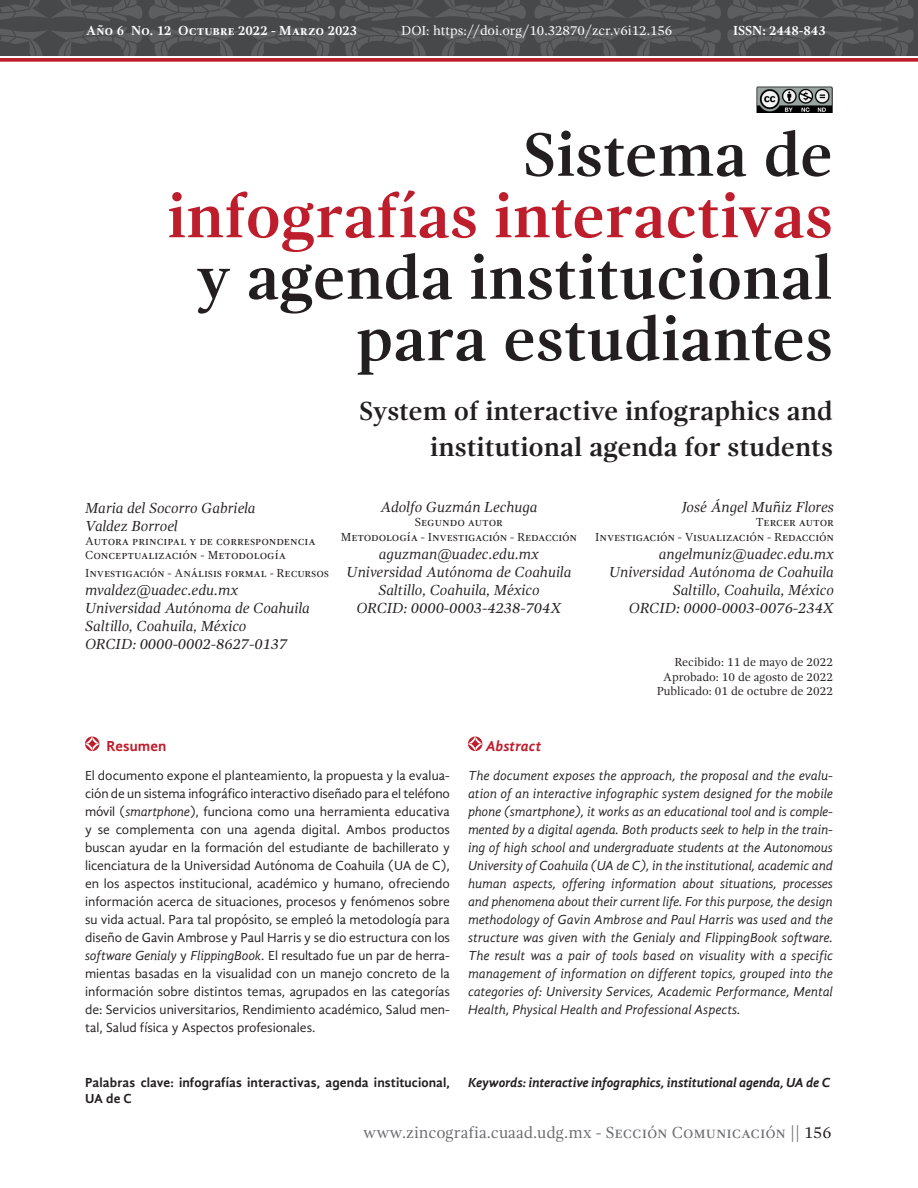
<style>
.page{position:relative;width:918px;height:1188px;background:#fff}
.page>*{position:absolute;margin:0;border:0;box-sizing:border-box;transform-origin:0 0}
.t1{font:700 63px/61.5px "Gandhi Serif";color:#231f20;text-align:right}
.t2{font:700 63px "Gandhi Serif";color:#be1d2c}
.t3{font:700 27px/36px "Gandhi Serif";letter-spacing:-.005em;color:#231f20;text-align:right}
.t4{font:16.5px "Gandhi Serif";color:#6c6d70}
.t5{font:italic 15px/18px "Gandhi Serif";color:#231f20}
.t6{font:italic 700 15px "Gandhi Sans";letter-spacing:.005em;color:#be1d2c}
.t7{font:700 15px "Gandhi Sans";letter-spacing:.005em;color:#be1d2c}
.t8{font:13.5px/18px "Gandhi Sans";color:#231f20;text-align:justify}
.t9{font:italic 13.5px/18px "Gandhi Sans";color:#231f20;text-align:justify}
.t10{font:700 13.5px/16.5px "Gandhi Sans";letter-spacing:.005em;color:#231f20}
.t11{font:italic 700 13.5px "Gandhi Sans";letter-spacing:-.015em;color:#231f20}
.t12{font:700 13.5px "Gandhi Serif";color:#fff}
.t13{font:13.5px "Gandhi Serif";color:#fff}
.t14{font:12px/14.4px "Gandhi Serif";letter-spacing:-.01em;color:#231f20;text-align:right}
.s1{font-style:italic}
.s2{color:#231f20}
</style>
<div class="page">
<svg style="left:0;top:0;width:527px;height:56px;background:#4e5052"></svg>
<svg style="left:533px;top:0;width:382px;height:56px;background:#4e5052"></svg>
<hr style="left:0;top:58px;width:918px;height:3px;background:#be1d2c">
<svg style="left:85px;top:736px;width:14px;height:15px"></svg>
<svg style="left:468px;top:736px;width:14px;height:15px"></svg>
<img style="left:756px;top:86px;width:76px;height:26px">
<p class="t12" style="left:86px;top:23px;width:273px">Año 6 No. 12 Octubre 2022 - Marzo 2023</p>
<p class="t13" style="left:401px;top:23px;width:273px">DOI: https://doi.org/10.32870/zcr.v6i12.156</p>
<p class="t12" style="left:733px;top:23px;width:94px">ISSN: 2448-843</p>
<h1 class="t1" style="left:523px;top:124px;width:312px">Sistema de</h1>
<h1 class="t2" style="left:167px;top:180px;width:667px">infografías interactivas</h1>
<h1 class="t1" style="left:196px;top:247px;width:638px">y agenda institucional para estudiantes</h1>
<h2 class="t3" style="left:359px;top:393px;width:475px">System of interactive infographics and institutional agenda for students</h2>
<p class="t5" style="left:380px;top:498px;width:159px">Adolfo Guzmán Lechuga</p>
<p class="t14" style="left:341px;top:515px;width:238px;text-align:center">Segundo autor<br>Metodología - Investigación - Redacción</p>
<p class="t5" style="left:347px;top:545px;width:226px;text-align:center">aguzman@uadec.edu.mx<br>Universidad Autónoma de Coahuila<br>Saltillo, Coahuila, México<br>ORCID: 0000-0003-4238-704X</p>
<p class="t5" style="left:682px;top:498px;width:154px">José Ángel Muñiz Flores</p>
<p class="t14" style="left:595px;top:515px;width:240px">Tercer autor<br>Investigación - Visualización - Redacción</p>
<p class="t5" style="left:609px;top:545px;width:226px;text-align:right">angelmuniz@uadec.edu.mx<br>Universidad Autónoma de Coahuila<br>Saltillo, Coahuila, México<br>ORCID: 0000-0003-0076-234X</p>
<p class="t5" style="left:85px;top:499px;width:172px">Maria del Socorro Gabriela<br>Valdez Borroel</p>
<p class="t14" style="left:85px;top:534px;width:232px;text-align:left">Autora principal y de correspondencia<br>Conceptualización - Metodología</p>
<p class="t14" style="left:85px;top:566px;width:246px">Investigación - Análisis formal - Recursos</p>
<p class="t5" style="left:85px;top:581px;width:226px">mvaldez@uadec.edu.mx<br>Universidad Autónoma de Coahuila<br>Saltillo, Coahuila, México<br>ORCID: 0000-0002-8627-0137</p>
<p class="t7" style="left:106px;top:737px;width:61px">Resumen</p>
<p class="t6" style="left:486px;top:737px;width:57px">Abstract</p>
<p class="t14" style="left:657px;top:655px;width:178px">Recibido: 11 de mayo de 2022<br>Aprobado: 10 de agosto de 2022<br>Publicado: 01 de octubre de 2022</p>
<p class="t8" style="left:85px;top:767px;width:367px">El documento expone el planteamiento, la propuesta y la evalua&shy;ción de un sistema infográfico interactivo diseñado para el teléfono móvil (<span class="s1">smartphone</span>), funciona como una herramienta educativa y se complementa con una agenda digital. Ambos productos buscan ayudar en la formación del estudiante de bachillerato y licenciatura de la Universidad Autónoma de Coahuila (UA de C), en los aspectos institucional, académico y humano, ofreciendo información acerca de situaciones, procesos y fenómenos sobre su vida actual. Para tal propósito, se empleó la metodología para diseño de Gavin Ambrose y Paul Harris y se dio estructura con los <span class="s1">software Genialy</span> y <span class="s1">FlippingBook.</span> El resultado fue un par de herra&shy;mientas basadas en la visualidad con un manejo concreto de la información sobre distintos temas, agrupados en las categorías de: Servicios universitarios, Rendimiento académico, Salud men&shy;tal, Salud física y Aspectos profesionales.</p>
<p class="t9" style="left:468px;top:767px;width:367px">The document exposes the approach, the proposal and the evalu&shy;ation of an interactive infographic system designed for the mobile phone (smartphone), it works as an educational tool and is comple&shy;mented by a digital agenda. Both products seek to help in the train&shy;ing of high school and undergraduate students at the Autonomous University of Coahuila (UA de C), in the institutional, academic and human aspects, offering information about situations, processes and phenomena about their current life. For this purpose, the design methodology of Gavin Ambrose and Paul Harris was used and the structure was given with the Genialy and FlippingBook software.<br>The result was a pair of tools based on visuality with a specific management of information on different topics, grouped into the categories of: University Services, Academic Performance, Mental Health, Physical Health and Professional Aspects.</p>
<p class="t10" style="left:85px;top:1074px;width:366px">Palabras clave: infografías interactivas, agenda institucional,<br>UA de C</p>
<p class="t11" style="left:468px;top:1075px;width:364px">Keywords: interactive infographics, institutional agenda, UA de C</p>
<p class="t4" style="left:363px;top:1124px;width:470px">www.zincografia.cuaad.udg.mx - Sección Comunicación || <span class="s2">156</span></p>
</div>
